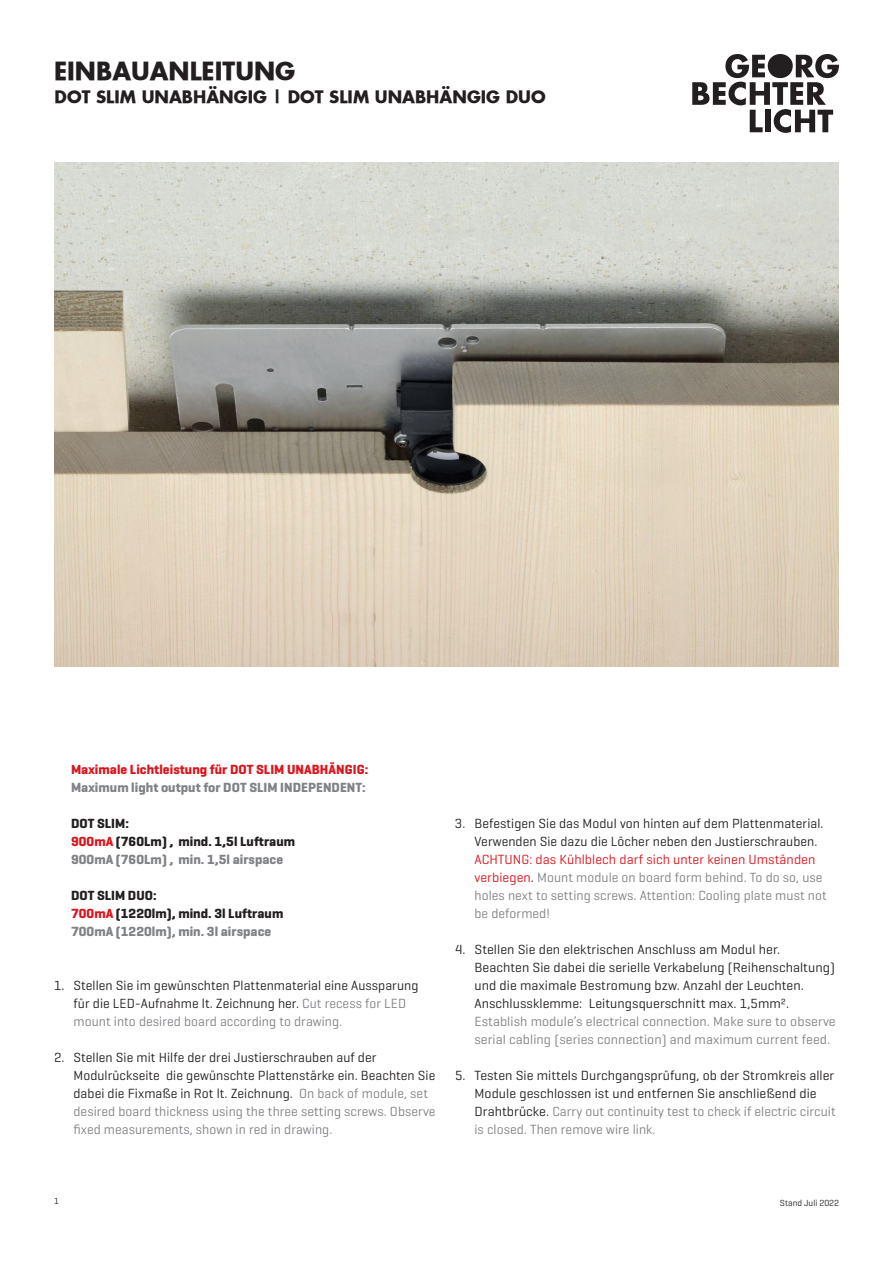
<style>
.page{position:relative;width:893px;height:1263px;background:#fff}
.page>*{position:absolute;margin:0;border:0;box-sizing:border-box;transform-origin:0 0}
.t1{font:700 24px "Futura";color:#231f20}
.t2{font:700 16.5px "Futura";color:#231f20}
.t3{font:13.5px/18px "Geogrotesque";letter-spacing:.005em;color:#231f20}
.t4{font:13.5px/18px "Geogrotesque";letter-spacing:.005em;color:#808285}
.t5{font:700 13.5px/18px "Geogrotesque";letter-spacing:.005em;color:#231f20}
.t6{font:700 13.5px "Geogrotesque";letter-spacing:.005em;color:#d7171f}
.t7{font:700 13.5px "Geogrotesque";letter-spacing:.005em;color:#808285}
.t8{font:9px "Geogrotesque";color:#231f20}
.s1{color:#d7171f}
.s2{color:#808285}
.s3{color:#231f20}
</style>
<div class="page">
<img style="left:54px;top:162px;width:785px;height:504px">
<svg style="left:692px;top:54px;width:147px;height:79px"></svg>
<div style="left:772px;top:58px;width:16px;height:16px;background:#231f20;border-radius:50%"></div>
<h1 class="t1" style="left:54px;top:54px;width:243px">EINBAUANLEITUNG</h1>
<p class="t2" style="left:55px;top:86px;width:492px">DOT SLIM UNABHÄNGIG | DOT SLIM UNABHÄNGIG DUO</p>
<p class="t6" style="left:71px;top:761px;width:299px">Maximale Lichtleistung für DOT SLIM UNABHÄNGIG:</p>
<p class="t7" style="left:71px;top:779px;width:296px">Maximum light output for DOT SLIM INDEPENDENT:</p>
<p class="t5" style="left:71px;top:814px;width:226px">DOT SLIM:<br><span class="s1">900mA</span> (760Lm) , mind. 1,5l Luftraum<br><span class="s2">900mA (760Lm) , min. 1,5l airspace</span></p>
<p class="t5" style="left:71px;top:886px;width:214px">DOT SLIM DUO:<br><span class="s1">700mA</span> (1220lm), mind. 3l Luftraum<br><span class="s2">700mA (1220lm), min. 3l airspace</span></p>
<p class="t3" style="left:73px;top:976px;width:346px;text-indent:-19px">1. Stellen Sie im gewünschten Plattenmaterial eine Aussparung für die LED-Aufnahme lt. Zeichnung her. <span class="s2">Cut recess for LED mount into desired board according to drawing.</span></p>
<p class="t3" style="left:73px;top:1048px;width:364px;text-indent:-19px">2. Stellen Sie mit Hilfe der drei Justierschrauben auf der Modulrückseite die gewünschte Plattenstärke ein. Beachten Sie dabei die Fixmaße in Rot lt. Zeichnung. <span class="s2">On back of module, set desired board thickness using the three setting screws. Observe fixed measurements, shown in red in drawing.</span></p>
<p class="t3" style="left:474px;top:814px;width:351px;text-indent:-19px">3. Befestigen Sie das Modul von hinten auf dem Plattenmaterial.<br>Verwenden Sie dazu die Löcher neben den Justierschrauben.</p>
<p class="t4" style="left:474px;top:850px;width:354px"><span class="s1">ACHTUNG: das Kühlblech darf sich unter keinen Umständen verbiegen</span><span class="s3">.</span> Mount module on board form behind. To do so, use holes next to setting screws. Attention: Cooling plate must not be deformed!</p>
<p class="t3" style="left:474px;top:940px;width:362px;text-indent:-19px">4. Stellen Sie den elektrischen Anschluss am Modul her.<br>Beachten Sie dabei die serielle Verkabelung (Reihenschaltung) und die maximale Bestromung bzw. Anzahl der Leuchten.<br>Anschlussklemme: Leitungsquerschnitt max. 1,5mm².</p>
<p class="t4" style="left:474px;top:1012px;width:363px">Establish module’s electrical connection. Make sure to observe serial cabling (series connection) and maximum current feed.</p>
<p class="t3" style="left:474px;top:1066px;width:363px;text-indent:-19px">5. Testen Sie mittels Durchgangsprüfung, ob der Stromkreis aller Module geschlossen ist und entfernen Sie anschließend die Drahtbrücke. <span class="s2">Carry out continuity test to check if electric circuit is closed. Then remove wire link.</span></p>
<p class="t8" style="left:54px;top:1195px;width:6px">1</p>
<p class="t8" style="left:780px;top:1198px;width:61px">Stand Juli 2022</p>
</div>
